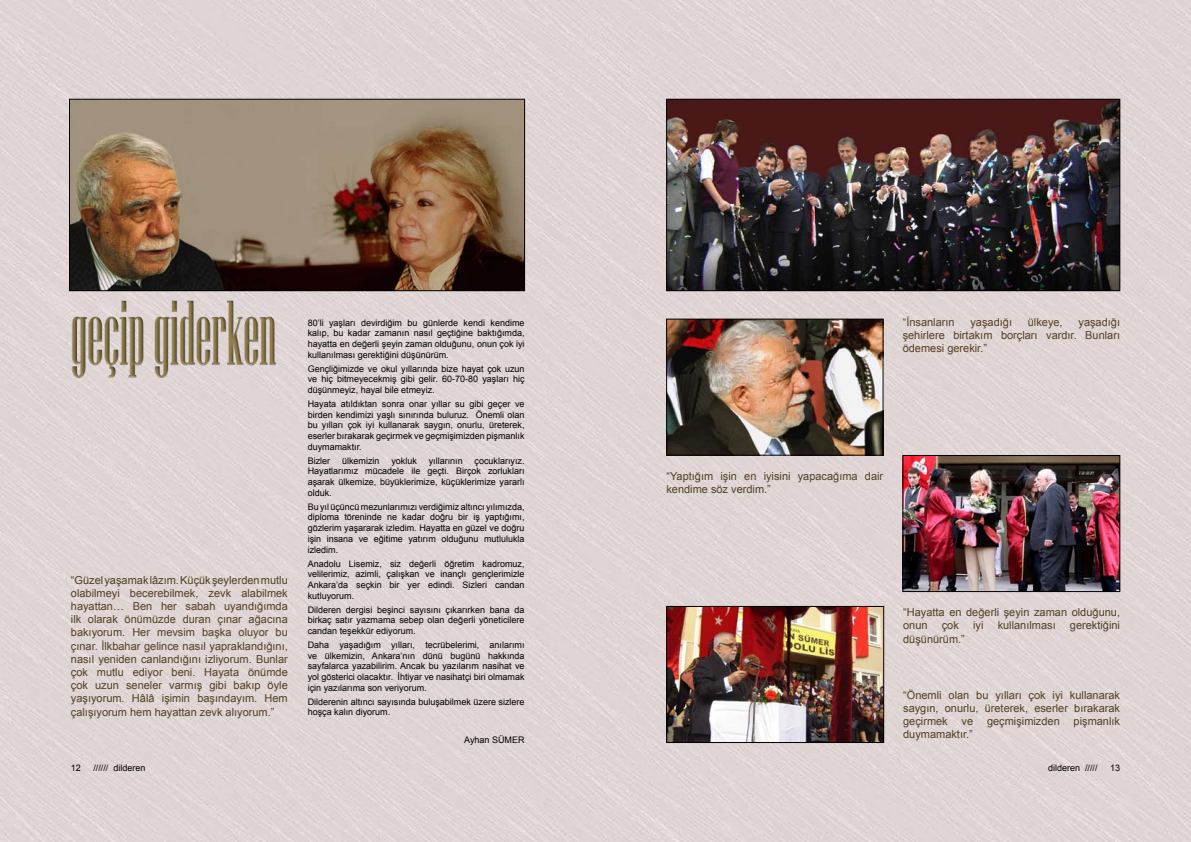
<style>
.page{position:relative;width:1191px;height:842px;background:#dfd5d4}
.page>*{position:absolute;margin:0;border:0;box-sizing:border-box;transform-origin:0 0}
.t1{font:90px "Niagara Solid";color:#927f4b;scale:.65 1}
.t2{font:11px/13.2px "Arial";color:#533f24;text-align:justify}
.t3{font:9px/10.8px "Arial";color:#000;text-align:justify}
</style>
<div class="page">
<img style="left:668px;top:321px;width:213px;height:132px">
<div style="left:666px;top:319px;width:217px;height:136px;border:1px solid #000"></div>
<img style="left:904px;top:457px;width:214px;height:133px">
<div style="left:902px;top:455px;width:218px;height:137px;border:1px solid #000"></div>
<img style="left:668px;top:101px;width:450px;height:188px">
<div style="left:666px;top:99px;width:454px;height:192px;border:1px solid #000"></div>
<img style="left:668px;top:608px;width:214px;height:133px">
<div style="left:666px;top:606px;width:218px;height:137px;border:1px solid #000"></div>
<img style="left:71px;top:101px;width:452px;height:188px">
<div style="left:69px;top:99px;width:456px;height:192px;border:1px solid #000"></div>
<div style="left:71px;top:300px;width:257px;height:106px;background:#dfd5d4"></div>
<div style="left:65px;top:285px;width:252px;height:98px;background:#fff;opacity:.75"></div>
<h1 class="t1" style="left:71px;top:285px;width:317px">geçip giderken</h1>
<p class="t2" style="left:71px;top:573px;width:218px">“Güzel yaşamak lâzım. Küçük şeylerden mutlu olabilmeyi becerebilmek, zevk alabilmek hayattan… Ben her sabah uyandığımda ilk olarak önümüzde duran çınar ağacına bakıyorum. Her mevsim başka oluyor bu çınar. İlkbahar gelince nasıl yapraklandığını, nasıl yeniden canlandığını izliyorum. Bunlar çok mutlu ediyor beni. Hayata önümde çok uzun seneler varmış gibi bakıp öyle yaşıyorum. Hâlâ işimin başındayım. Hem çalışıyorum hem hayattan zevk alıyorum.”</p>
<p class="t3" style="left:308px;top:317px;width:218px">80’li yaşları devirdiğim bu günlerde kendi kendime kalıp, bu kadar zamanın nasıl geçtiğine baktığımda, hayatta en değerli şeyin zaman olduğunu, onun çok iyi kullanılması gerektiğini düşünürüm.</p>
<p class="t3" style="left:308px;top:363px;width:218px">Gençliğimizde ve okul yıllarında bize hayat çok uzun ve hiç bitmeyecekmiş gibi gelir. 60-70-80 yaşları hiç düşünmeyiz, hayal bile etmeyiz.</p>
<p class="t3" style="left:308px;top:398px;width:218px">Hayata atıldıktan sonra onar yıllar su gibi geçer ve birden kendimizi yaşlı sınırında buluruz. Önemli olan bu yılları çok iyi kullanarak saygın, onurlu, üreterek, eserler bırakarak geçirmek ve geçmişimizden pişmanlık duymamaktır.</p>
<p class="t3" style="left:308px;top:455px;width:24px">Bizler</p>
<p class="t3" style="left:342px;top:455px;width:39px">ülkemizin</p>
<p class="t3" style="left:391px;top:455px;width:27px">yokluk</p>
<p class="t3" style="left:429px;top:455px;width:36px">yıllarının</p>
<p class="t3" style="left:308px;top:455px;width:218px;text-indent:167px">çocuklarıyız.<br>Hayatlarımız mücadele ile geçti. Birçok zorlukları aşarak ülkemize, büyüklerimize, küçüklerimize yararlı olduk.</p>
<p class="t3" style="left:308px;top:501px;width:218px">Bu yıl üçüncü mezunlarımızı verdiğimiz altıncı yılımızda, diploma töreninde ne kadar doğru bir iş yaptığımı, gözlerim yaşararak izledim. Hayatta en güzel ve doğru işin insana ve eğitime yatırım olduğunu mutlulukla izledim.</p>
<p class="t3" style="left:308px;top:558px;width:218px">Anadolu Lisemiz, siz değerli öğretim kadromuz, velilerimiz, azimli, çalışkan ve inançlı gençlerimizle Ankara’da seçkin bir yer edindi. Sizleri candan kutluyorum.</p>
<p class="t3" style="left:308px;top:604px;width:218px">Dilderen dergisi beşinci sayısını çıkarırken bana da birkaç satır yazmama sebep olan değerli yöneticilere candan teşekkür ediyorum.</p>
<p class="t3" style="left:308px;top:639px;width:218px">Daha yaşadığım yılları, tecrübelerimi, anılarımı ve ülkemizin, Ankara’nın dünü bugünü hakkında sayfalarca yazabilirim. Ancak bu yazılarım nasihat ve yol gösterici olacaktır. İhtiyar ve nasihatçi biri olmamak için yazılarıma son veriyorum.</p>
<p class="t3" style="left:308px;top:696px;width:218px">Dilderenin altıncı sayısında buluşabilmek üzere sizlere hoşça kalın diyorum.</p>
<p class="t3" style="left:464px;top:734px;width:62px">Ayhan SÜMER</p>
<p class="t2" style="left:902px;top:315px;width:53px">“İnsanların</p>
<p class="t2" style="left:970px;top:315px;width:43px">yaşadığı</p>
<p class="t2" style="left:1027px;top:315px;width:36px">ülkeye,</p>
<p class="t2" style="left:902px;top:315px;width:219px;text-indent:176px">yaşadığı şehirlere birtakım borçları vardır. Bunları ödemesi gerekir.”</p>
<p class="t2" style="left:666px;top:470px;width:218px">“Yaptığım işin en iyisini yapacağıma dair kendime söz verdim.”</p>
<p class="t2" style="left:903px;top:606px;width:218px">“Hayatta en değerli şeyin zaman olduğunu, onun</p>
<p class="t2" style="left:941px;top:619px;width:19px">çok</p>
<p class="t2" style="left:973px;top:619px;width:12px">iyi</p>
<p class="t2" style="left:997px;top:619px;width:60px">kullanılması</p>
<p class="t2" style="left:1070px;top:619px;width:52px">gerektiğini</p>
<p class="t2" style="left:903px;top:632px;width:63px">düşünürüm.”</p>
<p class="t2" style="left:903px;top:688px;width:218px">“Önemli olan bu yılları çok iyi kullanarak saygın, onurlu, üreterek, eserler bırakarak geçirmek</p>
<p class="t2" style="left:961px;top:715px;width:13px">ve</p>
<p class="t2" style="left:987px;top:715px;width:74px">geçmişimizden</p>
<p class="t2" style="left:1073px;top:715px;width:48px">pişmanlık</p>
<p class="t2" style="left:903px;top:728px;width:71px">duymamaktır.”</p>
<p class="t3" style="left:71px;top:762px;width:12px">12</p>
<p class="t3" style="left:93px;top:762px;width:54px">////// dilderen</p>
<p class="t3" style="left:1048px;top:762px;width:51px">dilderen /////</p>
<p class="t3" style="left:1110px;top:762px;width:12px">13</p>
</div>
